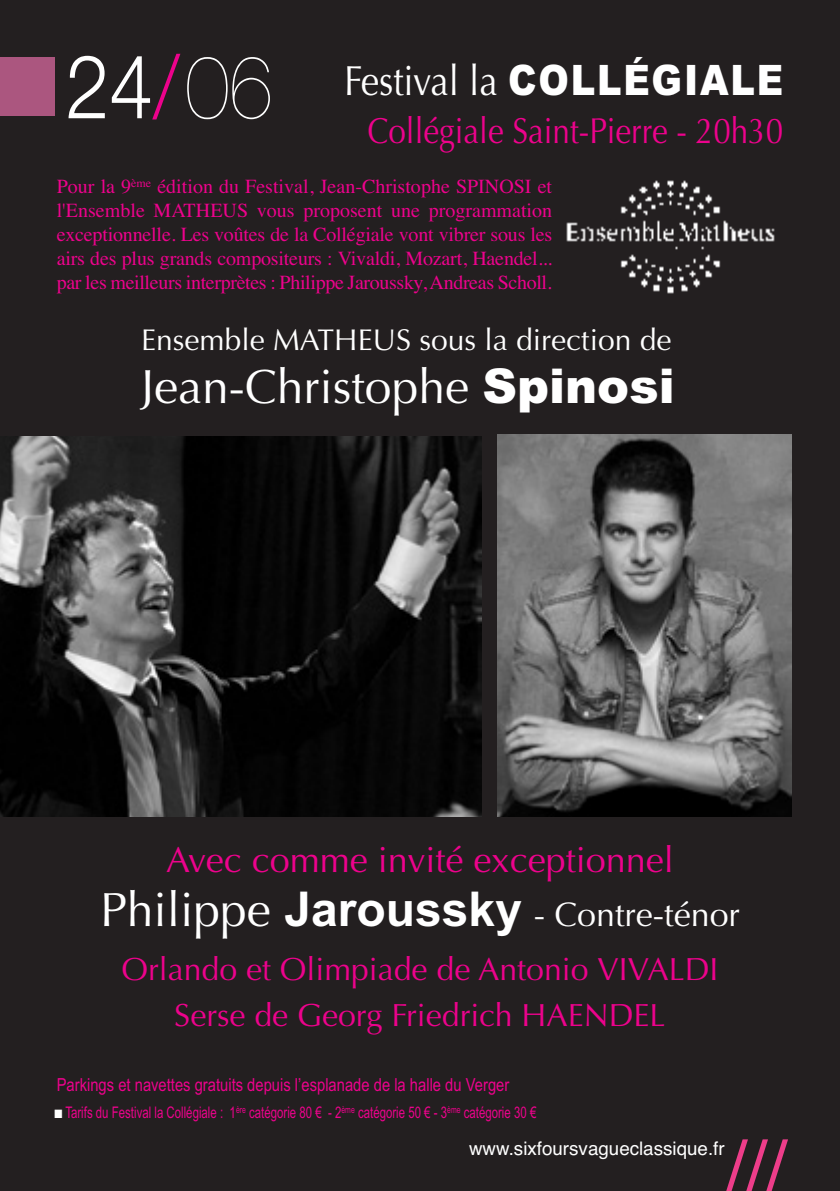
<style>
.page{position:relative;width:840px;height:1191px;background:#fff}
.page>*{position:absolute;margin:0;border:0;box-sizing:border-box;transform-origin:0 0}
.t1{font:300 88.4px "Helvetica Neue";color:#fff;scale:.89 1}
.t2{font:72px "Helvetica";color:#ee3d8a}
.t3{font:48px "Optima";color:#fff}
.t4{font:42px "Optima";color:#fff;scale:.87 1}
.t5{font:36px "Optima";color:#ed028c;scale:.87 1}
.t6{font:36px "Optima";color:#ed028c}
.t7{font:34px "Optima";color:#fff}
.t8{font:32px/45.6px "Optima";color:#ed028c;text-align:center}
.t9{font:30px "Optima";color:#fff}
.t10{font:20px/24px "Times";letter-spacing:-.02em;color:#ed028c;text-align:justify}
.t11{font:18.8px "Helvetica";color:#fff}
.t12{font:18px "Arial Narrow";color:#ed028c}
.t13{font:16px "Arial Narrow";color:#ed028c;scale:.87 1}
.s1{color:#ed028c}
.s2{font-weight:200}
.s3{font-family:"Arial";font-weight:900}
.s4{font-size:48px}
.s5{font-family:"Arial";font-weight:700;font-size:48px}
.s6{color:#fff}
</style>
<div class="page">
<div style="left:0;top:0;width:839px;height:1191px;background:#231f20"></div>
<div style="left:0;top:57px;width:54px;height:58px;background:#ab567f"></div>
<hr style="left:839px;top:0;width:1px;height:1191px;background:#231f20">
<img style="left:497px;top:434px;width:293px;height:383px">
<img style="left:566px;top:180px;width:209px;height:114px">
<img style="left:0;top:436px;width:481px;height:380px">
<h1 class="t1" style="left:66px;top:15px;width:234px">24<span class="s1">/</span><span class="s2">06</span></h1>
<h3 class="t4" style="left:344px;top:57px;width:506px">Festival la <span class="s3">COLLÉGIALE</span></h3>
<h3 class="t5" style="left:367px;top:110px;width:479px">Collégiale Saint-Pierre - 20h30</h3>
<p class="t10" style="left:57px;top:174px;width:497px">Pour la 9<sup>ème</sup> édition du Festival, Jean-Christophe SPINOSI et l'Ensemble MATHEUS vous proposent une programmation exceptionnelle. Les voûtes de la Collégiale vont vibrer sous les airs des plus grands compositeurs : Vivaldi, Mozart, Haendel... par les meilleurs interprètes : Philippe Jaroussky, Andreas Scholl.</p>
<h3 class="t9" style="left:141px;top:323px;width:531px">Ensemble MATHEuS sous la direction de</h3>
<h3 class="t3" style="left:141px;top:358px;width:534px">Jean-Christophe <span class="s3">Spinosi</span></h3>
<h3 class="t6" style="left:166px;top:839px;width:509px">Avec comme invité exceptionnel</h3>
<h3 class="t7" style="left:100px;top:895px;width:641px"><span class="s4">Philippe</span> <span class="s5">Jaroussky</span> - Contre-ténor</h3>
<h3 class="t8" style="left:121px;top:947px;width:598px">Orlando et Olimpiade de Antonio VIVALDI<br>Serse de Georg Friedrich HAENDEL</h3>
<p class="t12" style="left:57px;top:1074px;width:454px">Parkings et navettes gratuits depuis l’esplanade de la halle du Verger</p>
<p class="t13" style="left:54px;top:1102px;width:555px"><span class="s6">■</span> Tarifs du Festival la Collégiale : 1<sup>ère</sup> catégorie 80 € - 2<sup>ème</sup> catégorie 50 € - 3<sup>ème</sup> catégorie 30 €</p>
<p class="t11" style="left:469px;top:1137px;width:257px">www.sixfoursvagueclassique.fr</p>
<h2 class="t2" style="left:725px;top:1124px;width:62px">///</h2>
</div>
